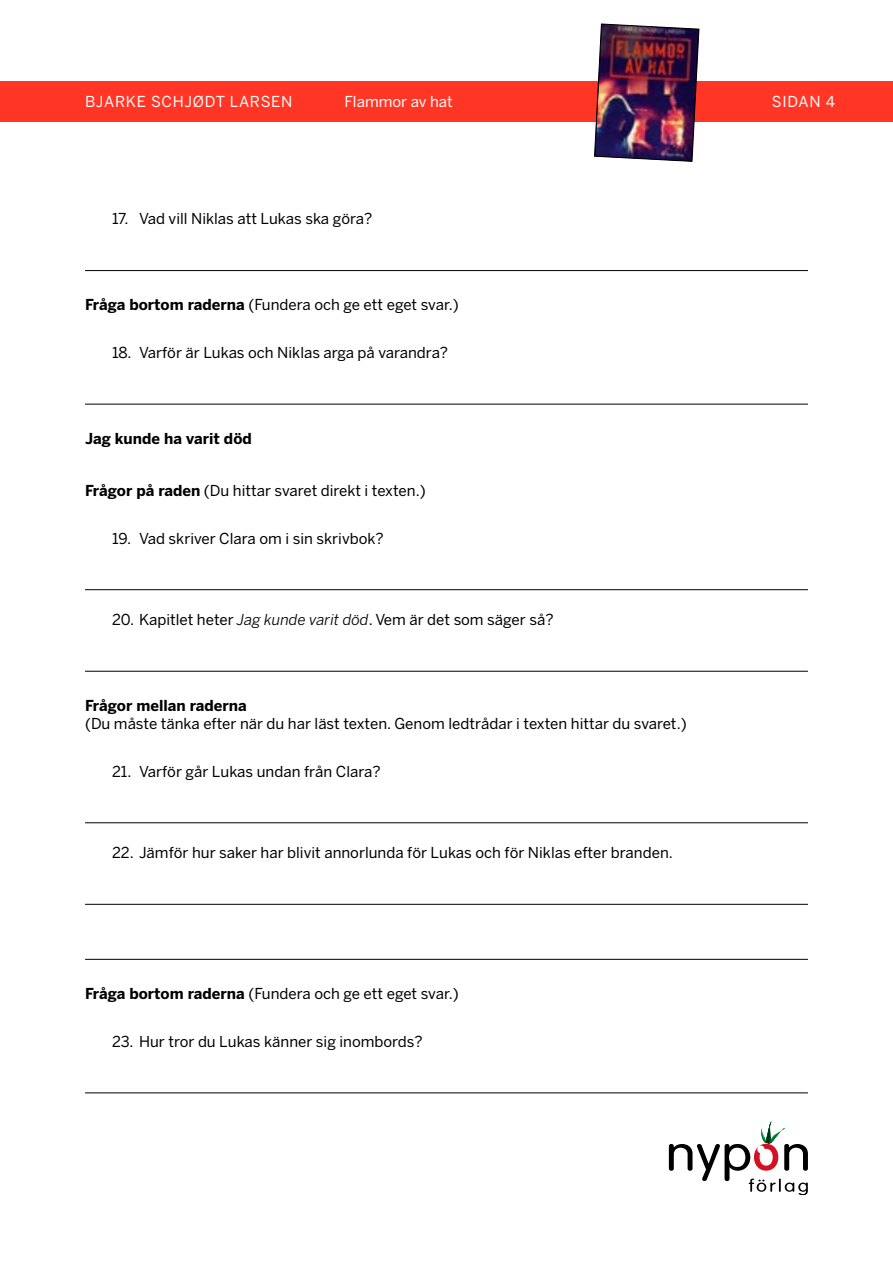
<style>
.page{position:relative;width:893px;height:1263px;background:#fff}
.page>*{position:absolute;margin:0;border:0;box-sizing:border-box;transform-origin:0 0}
.t1{font:15px "Benton Sans";color:#000}
.t2{font:700 15px "Benton Sans";color:#000}
.t3{font:15px "Benton Sans";letter-spacing:.04em;color:#fff}
.t4{font:15px "Benton Sans";color:#fff}
.s1{font-weight:700}
.s2{font-style:italic}
</style>
<div class="page">
<div style="left:0;top:81px;width:893px;height:40px;background:#ff3625"></div>
<svg style="left:669px;top:1121px;width:139px;height:74px"></svg>
<img style="left:594px;top:23px;width:105px;height:139px">
<hr style="left:85px;top:270px;width:723px;height:1px;background:#000">
<hr style="left:85px;top:404px;width:723px;height:1px;background:#000">
<hr style="left:85px;top:589px;width:723px;height:1px;background:#000">
<hr style="left:85px;top:671px;width:723px;height:1px;background:#000">
<hr style="left:85px;top:822px;width:723px;height:1px;background:#000">
<hr style="left:85px;top:904px;width:723px;height:1px;background:#000">
<hr style="left:85px;top:959px;width:723px;height:1px;background:#000">
<hr style="left:85px;top:1092px;width:723px;height:1px;background:#000">
<p class="t3" style="left:85px;top:93px;width:209px">BJARKE SCHJØDT LARSEN</p>
<p class="t4" style="left:344px;top:93px;width:110px">Flammor av hat</p>
<p class="t3" style="left:772px;top:93px;width:65px">SIDAN 4</p>
<p class="t1" style="left:112px;top:210px;width:262px">17. Vad vill Niklas att Lukas ska göra?</p>
<p class="t1" style="left:85px;top:296px;width:375px"><span class="s1">Fråga bortom raderna</span> (Fundera och ge ett eget svar.)</p>
<p class="t1" style="left:112px;top:344px;width:338px">18. Varför är Lukas och Niklas arga på varandra?</p>
<p class="t2" style="left:85px;top:430px;width:168px">Jag kunde ha varit död</p>
<p class="t1" style="left:85px;top:482px;width:342px"><span class="s1">Frågor på raden</span> (Du hittar svaret direkt i texten.)</p>
<p class="t1" style="left:112px;top:529px;width:273px">19. Vad skriver Clara om i sin skrivbok?</p>
<p class="t1" style="left:112px;top:611px;width:443px">20. Kapitlet heter <span class="s2">Jag kunde varit död</span>. Vem är det som säger så?</p>
<p class="t2" style="left:85px;top:697px;width:163px">Frågor mellan raderna</p>
<p class="t1" style="left:85px;top:715px;width:603px">(Du måste tänka efter när du har läst texten. Genom ledtrådar i texten hittar du svaret.)</p>
<p class="t1" style="left:112px;top:762px;width:270px">21. Varför går Lukas undan från Clara?</p>
<p class="t1" style="left:112px;top:844px;width:562px">22. Jämför hur saker har blivit annorlunda för Lukas och för Niklas efter branden.</p>
<p class="t1" style="left:85px;top:985px;width:375px"><span class="s1">Fråga bortom raderna</span> (Fundera och ge ett eget svar.)</p>
<p class="t1" style="left:112px;top:1032px;width:312px">23. Hur tror du Lukas känner sig inombords?</p>
</div>
